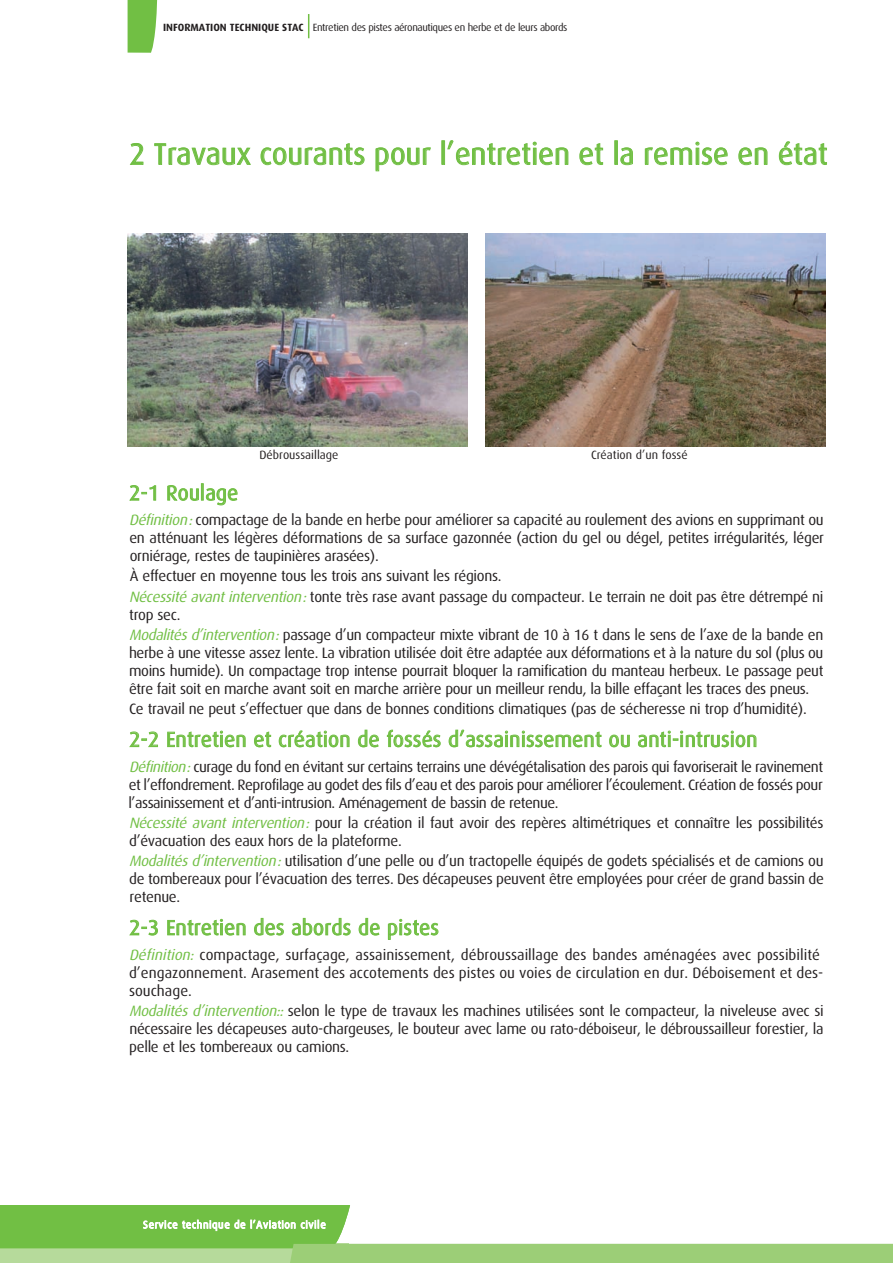
<style>
.page{position:relative;width:893px;height:1263px;background:#fff}
.page>*{position:absolute;margin:0;border:0;box-sizing:border-box;transform-origin:0 0}
.t1{font:30px "Dax OT";color:#71bf44}
.t2{font:21px "Dax OT";letter-spacing:.01em;color:#71bf44}
.t3{font:15px/18px "Dax OT";letter-spacing:-.02em;color:#231f20;text-align:justify}
.t4{font:15px/18px "Dax OT";color:#231f20}
.t5{font:12px "Dax OT";color:#231f20}
.t6{font:10.5px "Dax OT";letter-spacing:-.035em;color:#231f20}
.s1{font-weight:700}
.s2{font-style:italic;color:#71bf44}
</style>
<div class="page">
<svg style="left:0;top:1205px;width:893px;height:58px"></svg>
<svg style="left:308px;top:14px;width:1px;height:24px"></svg>
<svg style="left:128px;top:0;width:29px;height:53px;background:#7ac350"></svg>
<svg style="left:129px;top:485px;width:27px;height:16px"></svg>
<svg style="left:167px;top:485px;width:32px;height:16px"></svg>
<div style="left:201px;top:483px;width:3px;height:17px;border:1px solid #71bf44"></div>
<svg style="left:206px;top:488px;width:32px;height:18px"></svg>
<svg style="left:129px;top:731px;width:29px;height:16px"></svg>
<svg style="left:167px;top:731px;width:79px;height:16px"></svg>
<svg style="left:254px;top:731px;width:17px;height:16px"></svg>
<svg style="left:279px;top:730px;width:71px;height:17px"></svg>
<svg style="left:358px;top:729px;width:21px;height:18px"></svg>
<svg style="left:387px;top:729px;width:54px;height:18px"></svg>
<svg style="left:448px;top:729px;width:154px;height:18px"></svg>
<svg style="left:609px;top:734px;width:21px;height:13px"></svg>
<svg style="left:638px;top:731px;width:119px;height:16px"></svg>
<svg style="left:129px;top:919px;width:29px;height:17px"></svg>
<svg style="left:167px;top:919px;width:79px;height:17px"></svg>
<svg style="left:254px;top:918px;width:30px;height:18px"></svg>
<svg style="left:292px;top:918px;width:59px;height:18px"></svg>
<svg style="left:358px;top:918px;width:22px;height:18px"></svg>
<svg style="left:388px;top:919px;width:51px;height:21px"></svg>
<img style="left:485px;top:234px;width:340px;height:212px">
<img style="left:128px;top:234px;width:340px;height:212px">
<svg style="left:129px;top:143px;width:15px;height:22px"></svg>
<svg style="left:154px;top:143px;width:97px;height:23px"></svg>
<svg style="left:260px;top:143px;width:105px;height:23px"></svg>
<svg style="left:375px;top:147px;width:56px;height:25px"></svg>
<div style="left:441px;top:140px;width:4px;height:25px;border:1px solid #71bf44"></div>
<svg style="left:447px;top:140px;width:122px;height:26px"></svg>
<svg style="left:579px;top:143px;width:25px;height:23px"></svg>
<div style="left:614px;top:140px;width:4px;height:25px;border:1px solid #71bf44"></div>
<svg style="left:620px;top:147px;width:13px;height:19px"></svg>
<svg style="left:644px;top:142px;width:84px;height:24px"></svg>
<svg style="left:738px;top:147px;width:30px;height:19px"></svg>
<svg style="left:778px;top:141px;width:49px;height:25px"></svg>
<p class="t6" style="left:163px;top:22px;width:406px"><span class="s1">INFORMATION TECHNIQUE STAC</span> Entretien des pistes aéronautiques en herbe et de leurs abords</p>
<h1 class="t1" style="left:129px;top:137px;width:700px">2 Travaux courants pour l’entretien et la remise en état</h1>
<p class="t5" style="left:259px;top:448px;width:81px">Débroussaillage</p>
<p class="t5" style="left:591px;top:448px;width:98px">Création d’un fossé</p>
<h2 class="t2" style="left:129px;top:481px;width:110px">2-1 Roulage</h2>
<p class="t3" style="left:129px;top:511px;width:696px"><span class="s2">Définition:</span>compactage de la bande en herbe pour améliorer sa capacité au roulement des avions en supprimant ou en atténuant les légères déformations de sa surface gazonnée (action du gel ou dégel, petites irrégularités, léger orniérage, restes de taupinières arasées).</p>
<p class="t3" style="left:129px;top:566px;width:696px;line-height:20.1px">À effectuer en moyenne tous les trois ans suivant les régions.<br><span class="s2">Nécessité avantintervention:</span>tonte très rase avant passage du compacteur. Le terrain ne doit pas être détrempé ni</p>
<p class="t3" style="left:129px;top:604px;width:696px;line-height:20.1px">trop sec.<br><span class="s2">Modalitésd’intervention:</span>passage d’un compacteur mixte vibrant de 10 à 16 t dans le sens de l’axe de la bande en</p>
<p class="t3" style="left:129px;top:644px;width:696px">herbe à une vitesse assez lente. La vibration utilisée doit être adaptée aux déformations et à la nature du sol (plus ou moins humide). Un compactage trop intense pourrait bloquer la ramification du manteau herbeux. Le passage peut être fait soit en marche avant soit en marche arrière pour un meilleur rendu, la bille effaçant les traces des pneus.</p>
<p class="t3" style="left:129px;top:700px;width:679px">Ce travail ne peut s’effectuer que dans de bonnes conditions climatiques (pas de sécheresse ni trop d’humidité).</p>
<h2 class="t2" style="left:129px;top:728px;width:630px">2-2 Entretien et création de fossés d’assainissement ou anti-intrusion</h2>
<p class="t3" style="left:128px;top:758px;width:696px"><span class="s2">Définition:</span>curage du fond en évitant sur certains terrains une dévégétalisation des parois qui favoriserait le ravinement et l’effondrement. Reprofilage au godet des fils d’eau et des parois pour améliorer l’écoulement. Création de fossés pour l’assainissement et d’anti-intrusion. Aménagement de bassin de retenue.</p>
<p class="t3" style="left:129px;top:814px;width:696px"><span class="s2">Nécessité avant intervention:</span> pour la création il faut avoir des repères altimétriques et connaître les possibilités d’évacuation des eaux hors de la plateforme.</p>
<p class="t3" style="left:129px;top:852px;width:696px"><span class="s2">Modalitésd’intervention:</span>utilisation d’une pelle ou d’un tractopelle équipés de godets spécialisés et de camions ou de tombereaux pour l’évacuation des terres. Des décapeuses peuvent être employées pour créer de grand bassin de retenue.</p>
<h2 class="t2" style="left:129px;top:916px;width:311px">2-3 Entretien des abords de pistes</h2>
<p class="t4" style="left:129px;top:946px;width:696px"><span class="s2">Définition:</span> compactage, surfaçage, assainissement, débroussaillage des bandes aménagées avec possibilité d’engazonnement. Arasement des accotements des pistes ou voies de circulation en dur. Déboisement et des&shy;souchage.</p>
<p class="t3" style="left:129px;top:1002px;width:696px"><span class="s2">Modalités d’intervention::</span> selon le type de travaux les machines utilisées sont le compacteur, la niveleuse avec si nécessaire les décapeuses auto-chargeuses, le bouteur avec lame ou rato-déboiseur, le débroussailleur forestier, la pelle et les tombereaux ou camions.</p>
</div>
